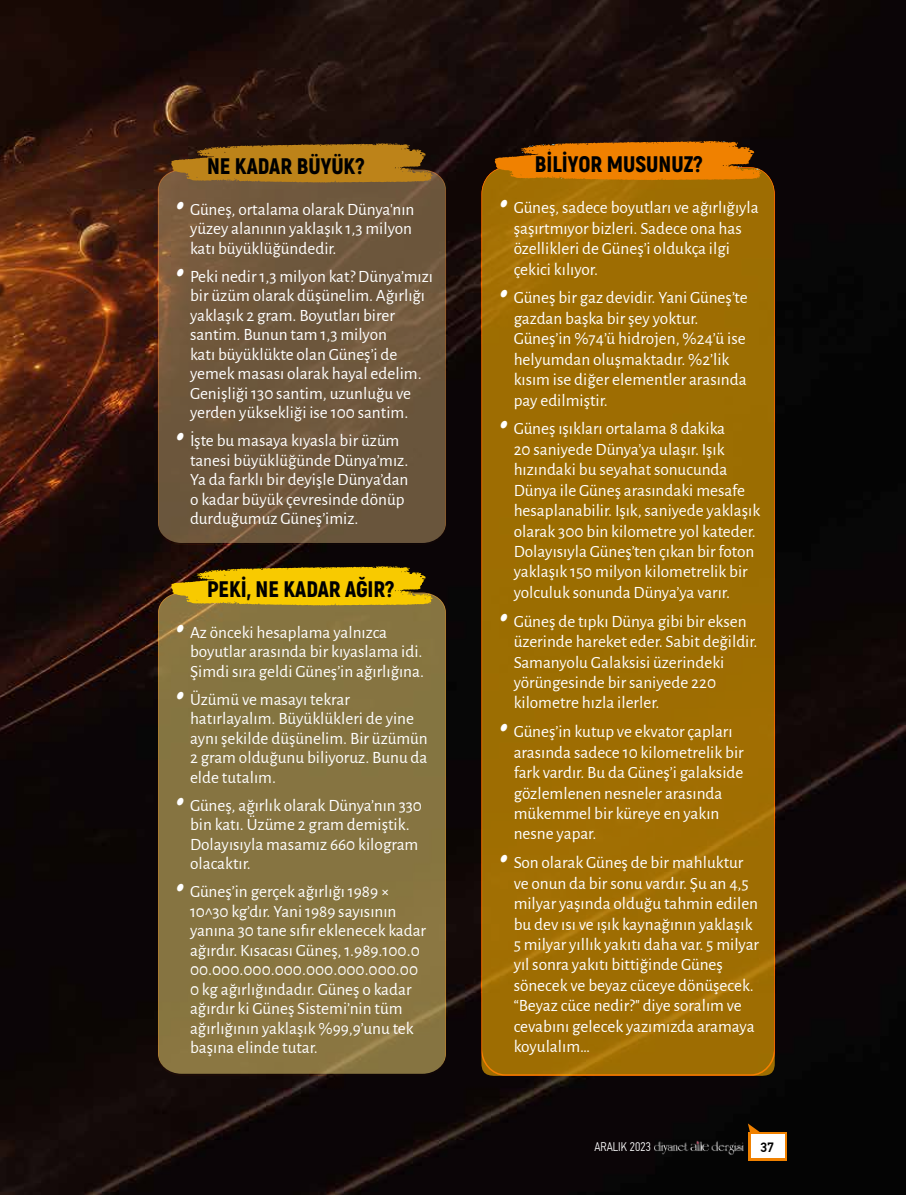
<style>
.page{position:relative;width:906px;height:1195px;background:#fff}
.page>*{position:absolute;margin:0;border:0;box-sizing:border-box;transform-origin:0 0}
.t1{font:900 22.5px "Akrobat";color:#000}
.t2{font:17.25px/20.4px "Alegreya Sans";color:#fff}
.t3{font:500 13.5px "PF Din Text Pro";color:#000}
.t4{font:300 12.45px "PF Din Text Cond Pro";color:#fff}
.s1{font-family:"Adolphus";font-size:22.5px}
</style>
<div class="page">
<img style="left:0;top:0;width:905px;height:1195px">
<div style="left:748px;top:1132px;width:39px;height:29px;background:#f08100"></div>
<div style="left:751px;top:1134px;width:33px;height:24px;background:#fff"></div>
<svg style="left:748px;top:1123px;width:13px;height:9px"></svg>
<img style="left:654px;top:1137px;width:90px;height:22px">
<svg style="left:157px;top:168px;width:290px;height:378px;background:#6e563c"></svg>
<svg style="left:171px;top:143px;width:262px;height:40px;background:#a37019"></svg>
<div style="left:157px;top:591px;width:290px;height:485px;background:#867441"></div>
<svg style="left:171px;top:566px;width:262px;height:40px;background:#d3aa05"></svg>
<div style="left:480px;top:166px;width:296px;height:910px;background:#9e6d02"></div>
<svg style="left:494px;top:141px;width:267px;height:39px;background:#cf7001"></svg>
<h1 class="t1" style="left:207px;top:151px;width:159px">NE KADAR BÜYÜK?</h1>
<p class="t2" style="left:190px;top:198px;width:226px;line-height:19.5px;text-indent:-13px"><span class="s1">•</span> Güneş, ortalama olarak Dünya'nın yüzey alanının yaklaşık 1,3 milyon katı büyüklüğündedir.</p>
<p class="t2" style="left:190px;top:265px;width:244px;line-height:19.5px;text-indent:-13px"><span class="s1">•</span> Peki nedir 1,3 milyon kat? Dünya’mızı bir üzüm olarak düşünelim. Ağırlığı yaklaşık 2 gram. Boyutları birer santim. Bunun tam 1,3 milyon<br>katı büyüklükte olan Güneş’i de yemek masası olarak hayal edelim.<br>Genişliği 130 santim, uzunluğu ve yerden yüksekliği ise 100 santim.</p>
<p class="t2" style="left:190px;top:430px;width:220px;line-height:19.5px;text-indent:-13px"><span class="s1">•</span> İşte bu masaya kıyasla bir üzüm tanesi büyüklüğünde Dünya’mız.<br>Ya da farklı bir deyişle Dünya’dan o kadar büyük çevresinde dönüp durduğumuz Güneş’imiz.</p>
<h1 class="t1" style="left:207px;top:574px;width:189px">PEKİ, NE KADAR AĞIR?</h1>
<p class="t2" style="left:190px;top:621px;width:236px;line-height:19.5px;text-indent:-13px"><span class="s1">•</span> Az önceki hesaplama yalnızca boyutlar arasında bir kıyaslama idi.<br>Şimdi sıra geldi Güneş’in ağırlığına.</p>
<p class="t2" style="left:190px;top:688px;width:239px;line-height:19.5px;text-indent:-13px"><span class="s1">•</span> Üzümü ve masayı tekrar hatırlayalım. Büyüklükleri de yine aynı şekilde düşünelim. Bir üzümün<br>2 gram olduğunu biliyoruz. Bunu da elde tutalım.</p>
<p class="t2" style="left:190px;top:794px;width:233px;line-height:19.5px;text-indent:-13px"><span class="s1">•</span> Güneş, ağırlık olarak Dünya’nın 330 bin katı. Üzüme 2 gram demiştik.<br>Dolayısıyla masamız 660 kilogram olacaktır.</p>
<p class="t2" style="left:190px;top:881px;width:238px;line-height:19.5px;text-indent:-13px"><span class="s1">•</span> Güneş’in gerçek ağırlığı 1989 × 10^30 kg’dır. Yani 1989 sayısının yanına 30 tane sıfır eklenecek kadar ağırdır. Kısacası Güneş, 1.989.100.0<br>00.000.000.000.000.000.000.00<br>0 kg ağırlığındadır. Güneş o kadar ağırdır ki Güneş Sistemi’nin tüm ağırlığının yaklaşık %99,9’unu tek başına elinde tutar.</p>
<h1 class="t1" style="left:535px;top:149px;width:169px">BİLİYOR MUSUNUZ?</h1>
<p class="t2" style="left:513px;top:197px;width:247px;text-indent:-13px"><span class="s1">•</span> Güneş, sadece boyutları ve ağırlığıyla şaşırtmıyor bizleri. Sadece ona has özellikleri de Güneş’i oldukça ilgi çekici kılıyor.</p>
<p class="t2" style="left:513px;top:287px;width:235px;text-indent:-13px"><span class="s1">•</span> Güneş bir gaz devidir. Yani Güneş’te gazdan başka bir şey yoktur.<br>Güneş’in %74’ü hidrojen, %24’ü ise helyumdan oluşmaktadır. %2’lik kısım ise diğer elementler arasında pay edilmiştir.</p>
<p class="t2" style="left:513px;top:418px;width:248px;text-indent:-13px"><span class="s1">•</span> Güneş ışıkları ortalama 8 dakika<br>20 saniyede Dünya’ya ulaşır. Işık hızındaki bu seyahat sonucunda Dünya ile Güneş arasındaki mesafe hesaplanabilir. Işık, saniyede yaklaşık olarak 300 bin kilometre yol kateder.<br>Dolayısıyla Güneş’ten çıkan bir foton yaklaşık 150 milyon kilometrelik bir yolculuk sonunda Dünya’ya varır.</p>
<p class="t2" style="left:513px;top:610px;width:245px;text-indent:-13px"><span class="s1">•</span> Güneş de tıpkı Dünya gibi bir eksen üzerinde hareket eder. Sabit değildir.<br>Samanyolu Galaksisi üzerindeki yörüngesinde bir saniyede 220 kilometre hızla ilerler.</p>
<p class="t2" style="left:513px;top:721px;width:232px;text-indent:-13px"><span class="s1">•</span> Güneş’in kutup ve ekvator çapları arasında sadece 10 kilometrelik bir fark vardır. Bu da Güneş’i galakside gözlemlenen nesneler arasında mükemmel bir küreye en yakın nesne yapar.</p>
<p class="t2" style="left:513px;top:852px;width:247px;text-indent:-13px"><span class="s1">•</span> Son olarak Güneş de bir mahluktur ve onun da bir sonu vardır. Şu an 4,5 milyar yaşında olduğu tahmin edilen bu dev ısı ve ışık kaynağının yaklaşık 5 milyar yıllık yakıtı daha var. 5 milyar yıl sonra yakıtı bittiğinde Güneş sönecek ve beyaz cüceye dönüşecek. “Beyaz cüce nedir?" diye soralım ve cevabını gelecek yazımızda aramaya koyulalım…</p>
<p class="t4" style="left:594px;top:1140px;width:58px">ARALIK 2023</p>
<p class="t3" style="left:760px;top:1139px;width:16px">37</p>
</div>
